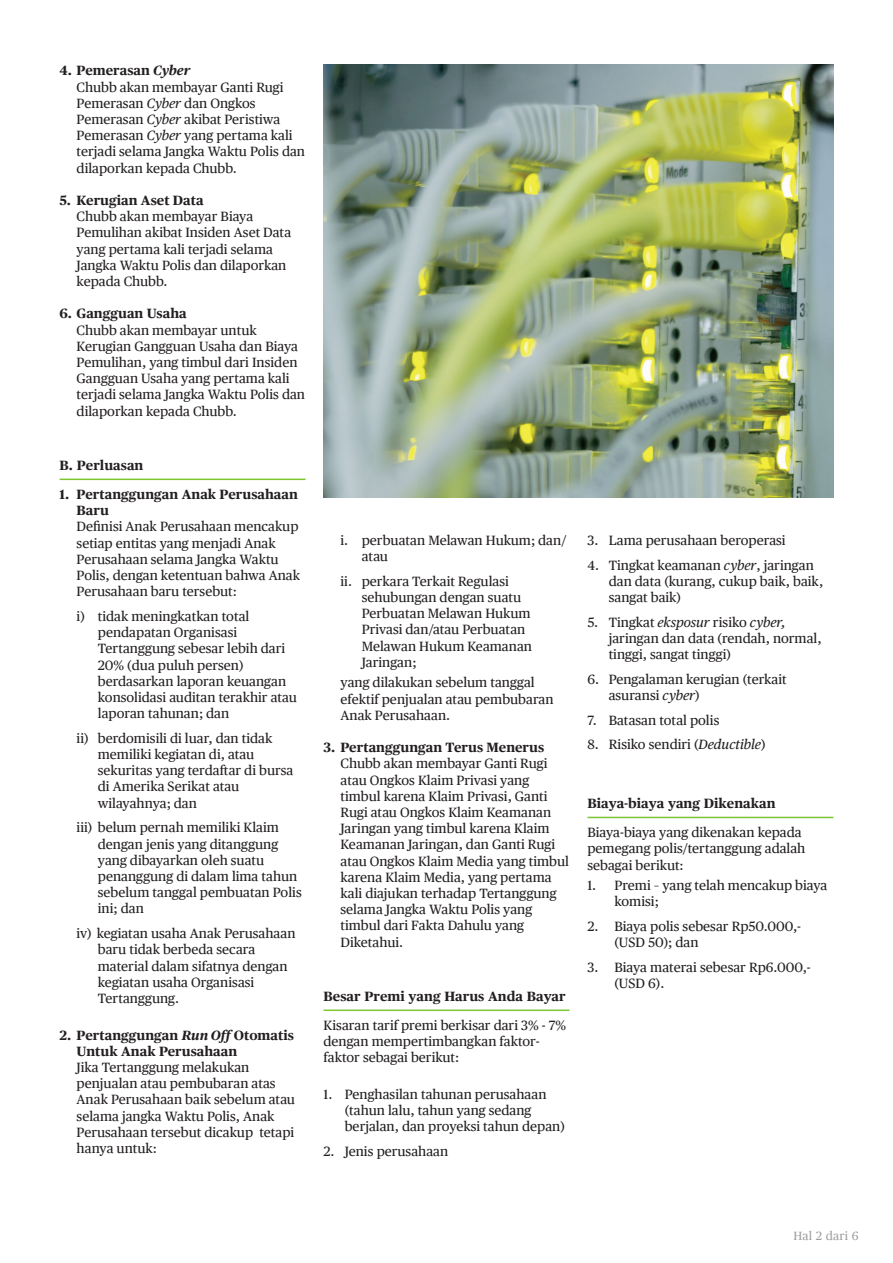
<style>
.page{position:relative;width:893px;height:1263px;background:#fff}
.page>*{position:absolute;margin:0;border:0;box-sizing:border-box;transform-origin:0 0}
.Body_copy___Grey{font:13.5px/16.2px "Chubb Publico Text App";color:#231f20}
.Body_copy___Grey-2{font:700 13.5px/16.2px "Chubb Publico Text App";color:#231f20}
.Paragraph_Style_1{font:700 13.5px "Chubb Publico Text App";color:#231f20}
.t1{font:12px "Chubb Publico Text App";letter-spacing:.02em;color:#9fa0a2}
.s1{font-style:italic}
</style>
<div class="page">
<hr style="left:60px;top:479px;width:246px;height:1px;background:#7cc731">
<hr style="left:324px;top:1009px;width:245px;height:2px;background:#7cc731">
<hr style="left:587px;top:817px;width:246px;height:1px;background:#7cc731">
<img style="left:324px;top:65px;width:509px;height:432px">
<p class="Body_copy___Grey-2" style="left:60px;top:62px;width:132px">4. Pemerasan <span class="s1">Cyber</span></p>
<p class="Body_copy___Grey" style="left:77px;top:78px;width:230px">Chubb akan membayar Ganti Rugi<br>Pemerasan <span class="s1">Cyber</span> dan Ongkos<br>Pemerasan <span class="s1">Cyber</span> akibat Peristiwa<br>Pemerasan <span class="s1">Cyber</span> yang pertama kali terjadi selama Jangka Waktu Polis dan dilaporkan kepada Chubb.</p>
<p class="Body_copy___Grey-2" style="left:60px;top:191px;width:146px">5. Kerugian Aset Data</p>
<p class="Body_copy___Grey" style="left:77px;top:208px;width:216px">Chubb akan membayar Biaya<br>Pemulihan akibat Insiden Aset Data yang pertama kali terjadi selama<br>Jangka Waktu Polis dan dilaporkan kepada Chubb.</p>
<p class="Body_copy___Grey-2" style="left:60px;top:305px;width:129px">6. Gangguan Usaha</p>
<p class="Body_copy___Grey" style="left:77px;top:321px;width:230px">Chubb akan membayar untuk<br>Kerugian Gangguan Usaha dan Biaya<br>Pemulihan, yang timbul dari Insiden<br>Gangguan Usaha yang pertama kali terjadi selama Jangka Waktu Polis dan dilaporkan kepada Chubb.</p>
<p class="Paragraph_Style_1" style="left:60px;top:455px;width:85px">B. Perluasan</p>
<p class="Body_copy___Grey-2" style="left:77px;top:485px;width:223px;text-indent:-17px">1. Pertanggungan Anak Perusahaan<br>Baru</p>
<p class="Body_copy___Grey" style="left:77px;top:518px;width:225px">Definisi Anak Perusahaan mencakup setiap entitas yang menjadi Anak<br>Perusahaan selama Jangka Waktu<br>Polis, dengan ketentuan bahwa Anak<br>Perusahaan baru tersebut:</p>
<p class="Body_copy___Grey" style="left:98px;top:607px;width:201px;text-indent:-21px">i) tidak meningkatkan total pendapatan Organisasi<br>Tertanggung sebesar lebih dari<br>20% (dua puluh persen) berdasarkan laporan keuangan konsolidasi auditan terakhir atau laporan tahunan; dan</p>
<p class="Body_copy___Grey" style="left:98px;top:729px;width:197px;text-indent:-21px">ii) berdomisili di luar, dan tidak memiliki kegiatan di, atau sekuritas yang terdaftar di bursa di Amerika Serikat atau wilayahnya; dan</p>
<p class="Body_copy___Grey" style="left:98px;top:819px;width:205px;text-indent:-21px">iii) belum pernah memiliki Klaim dengan jenis yang ditanggung yang dibayarkan oleh suatu penanggung di dalam lima tahun sebelum tanggal pembuatan Polis ini; dan</p>
<p class="Body_copy___Grey" style="left:98px;top:924px;width:199px;text-indent:-21px">iv) kegiatan usaha Anak Perusahaan baru tidak berbeda secara material dalam sifatnya dengan kegiatan usaha Organisasi<br>Tertanggung.</p>
<p class="Body_copy___Grey-2" style="left:77px;top:1026px;width:219px;text-indent:-17px">2. Pertanggungan <span class="s1">Run Off</span> Otomatis<br>Untuk Anak Perusahaan</p>
<p class="Body_copy___Grey" style="left:77px;top:1058px;width:220px">Jika Tertanggung melakukan penjualan atau pembubaran atas<br>Anak Perusahaan baik sebelum atau selama jangka Waktu Polis, Anak<br>Perusahaan tersebut dicakup tetapi hanya untuk:</p>
<p class="Body_copy___Grey" style="left:362px;top:531px;width:206px;text-indent:-21px">i. perbuatan Melawan Hukum; dan/ atau</p>
<p class="Body_copy___Grey" style="left:362px;top:572px;width:172px;text-indent:-21px">ii. perkara Terkait Regulasi sehubungan dengan suatu<br>Perbuatan Melawan Hukum<br>Privasi dan/atau Perbuatan<br>Melawan Hukum Keamanan<br>Jaringan;</p>
<p class="Body_copy___Grey" style="left:341px;top:674px;width:215px">yang dilakukan sebelum tanggal efektif penjualan atau pembubaran<br>Anak Perusahaan.</p>
<p class="Body_copy___Grey-2" style="left:324px;top:738px;width:222px">3. Pertanggungan Terus Menerus</p>
<p class="Body_copy___Grey" style="left:341px;top:755px;width:230px">Chubb akan membayar Ganti Rugi atau Ongkos Klaim Privasi yang timbul karena Klaim Privasi, Ganti<br>Rugi atau Ongkos Klaim Keamanan<br>Jaringan yang timbul karena Klaim<br>Keamanan Jaringan, dan Ganti Rugi atau Ongkos Klaim Media yang timbul karena Klaim Media, yang pertama kali diajukan terhadap Tertanggung selama Jangka Waktu Polis yang timbul dari Fakta Dahulu yang<br>Diketahui.</p>
<p class="Paragraph_Style_1" style="left:324px;top:986px;width:244px">Besar Premi yang Harus Anda Bayar</p>
<p class="Body_copy___Grey" style="left:324px;top:1016px;width:244px">Kisaran tarif premi berkisar dari 3% - 7% dengan mempertimbangkan faktor&shy;faktor sebagai berikut:</p>
<p class="Body_copy___Grey" style="left:345px;top:1085px;width:222px;text-indent:-21px">1. Penghasilan tahunan perusahaan (tahun lalu, tahun yang sedang berjalan, dan proyeksi tahun depan)</p>
<p class="Body_copy___Grey" style="left:324px;top:1142px;width:126px">2. Jenis perusahaan</p>
<p class="Body_copy___Grey" style="left:587px;top:531px;width:200px">3. Lama perusahaan beroperasi</p>
<p class="Body_copy___Grey" style="left:609px;top:556px;width:216px;text-indent:-21px">4. Tingkat keamanan <span class="s1">cyber</span>, jaringan dan data (kurang, cukup baik, baik, sangat baik)</p>
<p class="Body_copy___Grey" style="left:609px;top:613px;width:214px;text-indent:-21px">5. Tingkat <span class="s1">eksposur</span> risiko <span class="s1">cyber, </span>jaringan dan data (rendah, normal, tinggi, sangat tinggi)</p>
<p class="Body_copy___Grey" style="left:609px;top:670px;width:180px;text-indent:-21px">6. Pengalaman kerugian (terkait asuransi <span class="s1">cyber</span>)</p>
<p class="Body_copy___Grey" style="left:587px;top:711px;width:133px">7. Batasan total polis</p>
<p class="Body_copy___Grey" style="left:587px;top:736px;width:180px">8. Risiko sendiri (<span class="s1">Deductible</span>)</p>
<p class="Paragraph_Style_1" style="left:587px;top:793px;width:190px">Biaya-biaya yang Dikenakan</p>
<p class="Body_copy___Grey" style="left:587px;top:823px;width:219px">Biaya-biaya yang dikenakan kepada pemegang polis/tertanggung adalah sebagai berikut:</p>
<p class="Body_copy___Grey" style="left:614px;top:876px;width:214px;text-indent:-27px">1. Premi – yang telah mencakup biaya komisi;</p>
<p class="Body_copy___Grey" style="left:614px;top:917px;width:188px;text-indent:-27px">2. Biaya polis sebesar Rp50.000,- (USD 50); dan</p>
<p class="Body_copy___Grey" style="left:614px;top:958px;width:198px;text-indent:-27px">3. Biaya materai sebesar Rp6.000,- (USD 6).</p>
<p class="t1" style="left:793px;top:1226px;width:67px">Hal 2 dari 6</p>
</div>
